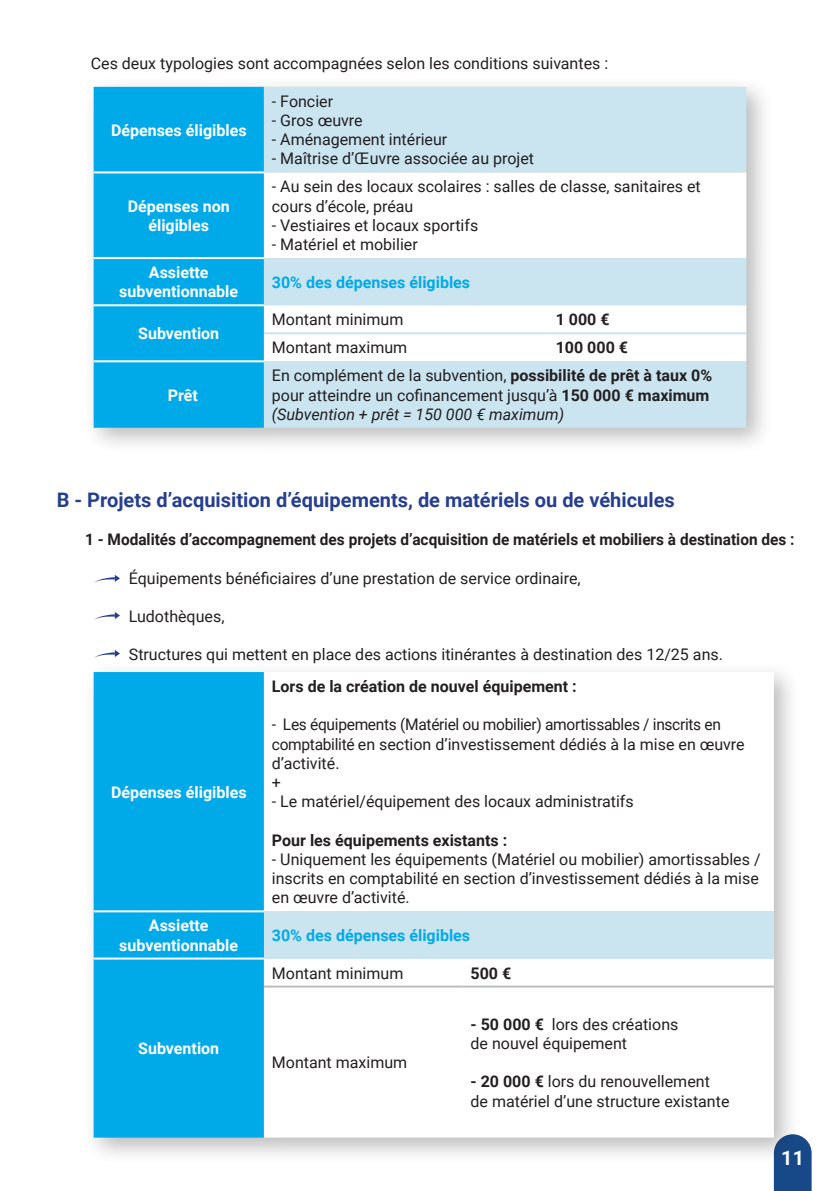
<style>
.page{position:relative;width:840px;height:1191px;background:#fff}
.page>*{position:absolute;margin:0;border:0;box-sizing:border-box;transform-origin:0 0}
.t1{font:700 20px "Roboto";color:#253f8e}
.t2{font:700 20px "Roboto";color:#fff}
.t3{font:16px/19.2px "Roboto";color:#231f20}
.t4{font:16px/19.2px "Roboto";letter-spacing:-.02em;color:#231f20}
.t5{font:700 16px/19.2px "Roboto";color:#fff;text-align:center}
.t6{font:700 16px "Roboto";color:#231f20;scale:.96 1}
.t7{font:700 16px "Roboto";color:#231f20}
.t8{font:700 16px "Roboto";color:#00aae8}
.s1{font-weight:700}
.s2{font-style:italic}
</style>
<div class="page">
<svg style="left:773px;top:1135px;width:38px;height:56px"></svg>
<div style="left:83px;top:76px;width:689px;height:378px;background:#231f20;opacity:.3"></div>
<div style="left:94px;top:87px;width:170px;height:341px;background:#00aae8"></div>
<div style="left:264px;top:87px;width:482px;height:341px;background:#cae4f0"></div>
<svg style="left:264px;top:172px;width:482px;height:189px"></svg>
<hr style="left:94px;top:171px;width:170px;height:2px;background:#fff">
<hr style="left:94px;top:257px;width:170px;height:2px;background:#fff">
<hr style="left:94px;top:304px;width:170px;height:2px;background:#fff">
<hr style="left:94px;top:360px;width:170px;height:2px;background:#fff">
<hr style="left:264px;top:332px;width:283px;height:2px;background:#cae4f0">
<hr style="left:547px;top:332px;width:199px;height:2px;background:#cae4f0">
<svg style="left:94px;top:575px;width:26px;height:8px"></svg>
<svg style="left:94px;top:612px;width:26px;height:8px"></svg>
<svg style="left:94px;top:650px;width:26px;height:8px"></svg>
<div style="left:83px;top:661px;width:717px;height:503px;background:#231f20;opacity:.3"></div>
<div style="left:94px;top:672px;width:170px;height:465px;background:#00aae8"></div>
<svg style="left:264px;top:672px;width:509px;height:465px"></svg>
<div style="left:264px;top:911px;width:509px;height:47px;background:#cae4f0"></div>
<hr style="left:94px;top:910px;width:170px;height:2px;background:#fff">
<hr style="left:94px;top:957px;width:170px;height:2px;background:#fff">
<hr style="left:264px;top:985px;width:198px;height:2px;background:#bbbdbd">
<hr style="left:462px;top:985px;width:311px;height:2px;background:#bbbdbd">
<p class="t3" style="left:91px;top:53px;width:518px">Ces deux typologies sont accompagnées selon les conditions suivantes :</p>
<p class="t5" style="left:111px;top:120px;width:137px">Dépenses éligibles</p>
<p class="t5" style="left:128px;top:196px;width:103px">Dépenses non éligibles</p>
<p class="t3" style="left:272px;top:91px;width:63px">- Foncier</p>
<p class="t3" style="left:272px;top:110px;width:92px">- Gros œuvre</p>
<p class="t3" style="left:272px;top:129px;width:177px">- Aménagement intérieur</p>
<p class="t3" style="left:272px;top:149px;width:263px">- Maîtrise d’Œuvre associée au projet</p>
<p class="t3" style="left:272px;top:177px;width:430px">- Au sein des locaux scolaires : salles de classe, sanitaires et cours d’école, préau</p>
<p class="t3" style="left:272px;top:215px;width:208px">- Vestiaires et locaux sportifs</p>
<p class="t3" style="left:272px;top:234px;width:147px">- Matériel et mobilier</p>
<p class="t5" style="left:119px;top:262px;width:120px">Assiette subventionnable</p>
<p class="t8" style="left:272px;top:271px;width:200px">30% des dépenses éligibles</p>
<p class="t5" style="left:138px;top:323px;width:82px">Subvention</p>
<p class="t3" style="left:272px;top:309px;width:133px">Montant minimum</p>
<p class="t7" style="left:555px;top:308px;width:55px">1 000 €</p>
<p class="t3" style="left:272px;top:337px;width:137px">Montant maximum</p>
<p class="t7" style="left:555px;top:336px;width:74px">100 000 €</p>
<p class="t5" style="left:168px;top:385px;width:32px">Prêt</p>
<p class="t3" style="left:272px;top:365px;width:441px">En complément de la subvention, <span class="s1">possibilité de prêt à taux 0% </span>pour atteindre un cofinancement jusqu’à <span class="s1">150 000 € maximum </span><span class="s2">(Subvention + prêt = 150 000 € maximum)</span></p>
<p class="t1" style="left:57px;top:485px;width:619px">B - Projets d’acquisition d’équipements, de matériels ou de véhicules</p>
<p class="t6" style="left:85px;top:528px;width:740px">1 - Modalités d’accompagnement des projets d’acquisition de matériels et mobiliers à destination des :</p>
<p class="t3" style="left:129px;top:567px;width:453px">Équipements bénéficiaires d’une prestation de service ordinaire,</p>
<p class="t3" style="left:129px;top:606px;width:97px">Ludothèques,</p>
<p class="t3" style="left:129px;top:644px;width:595px">Structures qui mettent en place des actions itinérantes à destination des 12/25 ans.</p>
<p class="t5" style="left:111px;top:782px;width:137px">Dépenses éligibles</p>
<p class="t7" style="left:272px;top:675px;width:306px">Lors de la création de nouvel équipement :</p>
<p class="t4" style="left:272px;top:714px;width:474px">- Les équipements (Matériel ou mobilier) amortissables / inscrits en comptabilité en section d’investissement dédiés à la mise en œuvre d’activité.<br>+</p>
<p class="t3" style="left:272px;top:791px;width:363px">- Le matériel/équipement des locaux administratifs</p>
<p class="t7" style="left:272px;top:829px;width:237px">Pour les équipements existants :</p>
<p class="t3" style="left:272px;top:849px;width:490px;text-align:justify">- Uniquement les équipements (Matériel ou mobilier) amortissables / inscrits en comptabilité en section d’investissement dédiés à la mise en œuvre d’activité.</p>
<p class="t5" style="left:119px;top:915px;width:120px">Assiette subventionnable</p>
<p class="t8" style="left:272px;top:924px;width:200px">30% des dépenses éligibles</p>
<p class="t5" style="left:138px;top:1038px;width:82px">Subvention</p>
<p class="t3" style="left:272px;top:962px;width:133px">Montant minimum</p>
<p class="t7" style="left:470px;top:961px;width:42px">500 €</p>
<p class="t3" style="left:272px;top:1052px;width:137px">Montant maximum</p>
<p class="t3" style="left:470px;top:1013px;width:209px"><span class="s1">- 50 000 €</span> lors des créations de nouvel équipement</p>
<p class="t3" style="left:470px;top:1071px;width:260px"><span class="s1">- 20 000 €</span> lors du renouvellement de matériel d’une structure existante</p>
<p class="t2" style="left:780px;top:1144px;width:24px">11</p>
</div>
